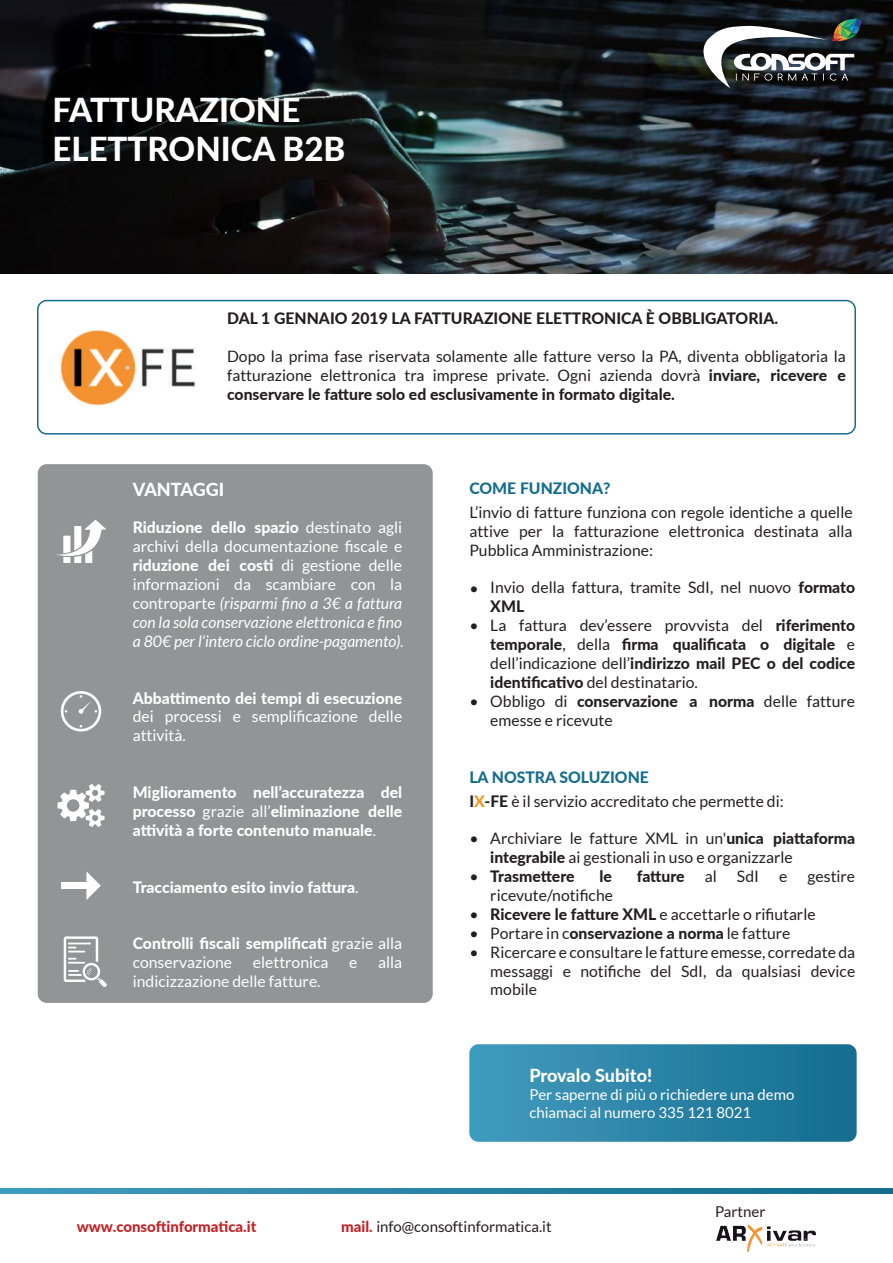
<style>
.page{position:relative;width:893px;height:1263px;background:#fff}
.page>*{position:absolute;margin:0;border:0;box-sizing:border-box;transform-origin:0 0}
.t1{font:800 33px/39.6px "Lato";color:#fff}
.t2{font:800 18px "Lato";color:#fff}
.t3{font:15.75px/18.9px "Lato";color:#231f20}
.t4{font:15.75px/18.9px "Lato";color:#fff;text-align:justify}
.t5{font:800 15.75px/18.9px "Lato";color:#fff;text-align:justify}
.t6{font:800 15.75px "Lato";color:#231f20}
.t7{font:800 15.75px "Lato";color:#146d8e}
.t8{font:15px/18px "Lato";color:#fff}
.t9{font:15px "Lato";color:#231f20}
.t10{font:800 15px "Lato";color:#c32026}
.s1{font-weight:800}
.s2{font-style:italic}
.s3{font-weight:400}
.s4{font-weight:800;color:#146d8e}
.s5{font-weight:800;color:#f69323}
.s6{font-weight:800;color:#c32026}
</style>
<div class="page">
<svg style="left:469px;top:1044px;width:388px;height:98px;background:#2c84a6"></svg>
<div style="left:38px;top:464px;width:395px;height:539px;background:#929595;border-radius:9px"></div>
<div style="left:37px;top:300px;width:819px;height:135px;border:2px solid #146d8e;border-radius:9px"></div>
<img style="left:60px;top:330px;width:136px;height:76px">
<img style="left:0;top:0;width:893px;height:273px">
<svg style="left:0;top:1188px;width:893px;height:5px;background:#2a83a5"></svg>
<svg style="left:697px;top:19px;width:165px;height:69px"></svg>
<img style="left:716px;top:1224px;width:100px;height:29px">
<svg style="left:56px;top:520px;width:50px;height:43px"></svg>
<svg style="left:61px;top:691px;width:40px;height:40px"></svg>
<svg style="left:58px;top:784px;width:47px;height:43px"></svg>
<svg style="left:64px;top:936px;width:43px;height:51px"></svg>
<div style="left:61px;top:882px;width:27px;height:7px;background:#fff"></div>
<svg style="left:86px;top:871px;width:15px;height:29px"></svg>
<h1 class="t1" style="left:53px;top:88px;width:294px">FATTURAZIONE<br>ELETTRONICA B2B</h1>
<p class="t6" style="left:227px;top:307px;width:553px">DAL 1 GENNAIO 2019 LA FATTURAZIONE ELETTRONICA È OBBLIGATORIA.</p>
<p class="t3" style="left:227px;top:347px;width:620px;text-align:justify">Dopo la prima fase riservata solamente alle fatture verso la PA, diventa obbligatoria la fatturazione elettronica tra imprese private. Ogni azienda dovrà <span class="s1">inviare, ricevere e conservare le fatture solo ed esclusivamente in formato digitale.</span></p>
<p class="t2" style="left:133px;top:476px;width:93px">VANTAGGI</p>
<p class="t4" style="left:133px;top:518px;width:273px"><span class="s1">Riduzione dello spazio</span> destinato agli archivi della documentazione fiscale e <span class="s1">riduzione dei costi</span> di gestione delle informazioni da scambiare con la controparte <span class="s2">(risparmi fino a 3€ a fattura con la sola conservazione elettronica e fino a 80€ per l’intero ciclo ordine-pagamento).</span></p>
<p class="t5" style="left:133px;top:688px;width:271px">Abbattimento dei tempi di esecuzione</p>
<p class="t4" style="left:133px;top:707px;width:271px">dei processi e semplificazione delle attività.</p>
<p class="t5" style="left:133px;top:782px;width:271px">Miglioramento nell’accuratezza del processo <span class="s3">grazie all’</span>eliminazione delle attività a forte contenuto manuale<span class="s3">.</span></p>
<p class="t5" style="left:133px;top:877px;width:227px">Tracciamento esito invio fattura<span class="s3">.</span></p>
<p class="t5" style="left:133px;top:933px;width:271px">Controlli fiscali semplificati <span class="s3">grazie alla conservazione</span></p>
<p class="t4" style="left:253px;top:953px;width:77px">elettronica</p>
<p class="t4" style="left:349px;top:953px;width:10px">e</p>
<p class="t4" style="left:378px;top:953px;width:26px">alla</p>
<p class="t4" style="left:133px;top:972px;width:189px">indicizzazione delle fatture.</p>
<p class="t7" style="left:469px;top:476px;width:143px">COME FUNZIONA?</p>
<p class="t3" style="left:469px;top:503px;width:385px;text-align:justify">L’invio di fatture funziona con regole identiche a quelle attive per la fatturazione elettronica destinata alla Pubblica Amministrazione:</p>
<p class="t3" style="left:469px;top:578px;width:11px">•</p>
<p class="t3" style="left:469px;top:616px;width:11px">•</p>
<p class="t3" style="left:490px;top:578px;width:366px">Invio della fattura, tramite SdI, nel nuovo <span class="s1">formato XML<br></span>La fattura dev’essere provvista del <span class="s1">riferimento temporale</span>, della <span class="s1">firma qualificata o digitale</span> e dell’indicazione dell’<span class="s1">indirizzo mail PEC o del codice identificativo</span> del destinatario.<br>Obbligo di <span class="s1">conservazione a norma</span> delle fatture emesse e ricevute</p>
<p class="t3" style="left:469px;top:692px;width:11px">•</p>
<p class="t3" style="left:469px;top:765px;width:316px;line-height:24px"><span class="s4">LA NOSTRA SOLUZIONE<br></span><span class="s1">I</span><span class="s5">X</span><span class="s1">-FE</span> è il servizio accreditato che permette di:</p>
<p class="t3" style="left:469px;top:829px;width:11px">•</p>
<p class="t3" style="left:469px;top:867px;width:11px">•</p>
<p class="t3" style="left:469px;top:905px;width:11px;text-align:justify">• • •</p>
<p class="t3" style="left:490px;top:829px;width:366px">Archiviare le fatture XML in un'<span class="s1">unica piattaforma integrabile</span> ai gestionali in uso e organizzarle<br><span class="s1">Trasmettere</span></p>
<p class="t6" style="left:599px;top:865px;width:14px">le</p>
<p class="t6" style="left:637px;top:865px;width:49px">fatture</p>
<p class="t3" style="left:705px;top:867px;width:14px">al</p>
<p class="t3" style="left:737px;top:867px;width:23px">SdI</p>
<p class="t3" style="left:779px;top:867px;width:10px">e</p>
<p class="t3" style="left:807px;top:867px;width:49px">gestire</p>
<p class="t3" style="left:490px;top:886px;width:366px">ricevute/notifiche<br><span class="s1">Ricevere le fatture XML</span> e accettarle o rifiutarle Portare in c<span class="s1">onservazione a norma</span> le fatture Ricercare e consultare le fatture emesse, corredate da messaggi e notifiche del SdI, da qualsiasi device mobile</p>
<p class="t2" style="left:529px;top:1062px;width:124px">Provalo Subito!</p>
<p class="t8" style="left:529px;top:1085px;width:266px">Per saperne di più o richiedere una demo chiamaci al numero 335 121 8021</p>
<p class="t9" style="left:715px;top:1204px;width:52px">Partner</p>
<p class="t10" style="left:77px;top:1215px;width:181px">www.consoftinformatica.it</p>
<p class="t9" style="left:341px;top:1218px;width:212px"><span class="s6">mail.</span> info@consoftinformatica.it</p>
</div>
